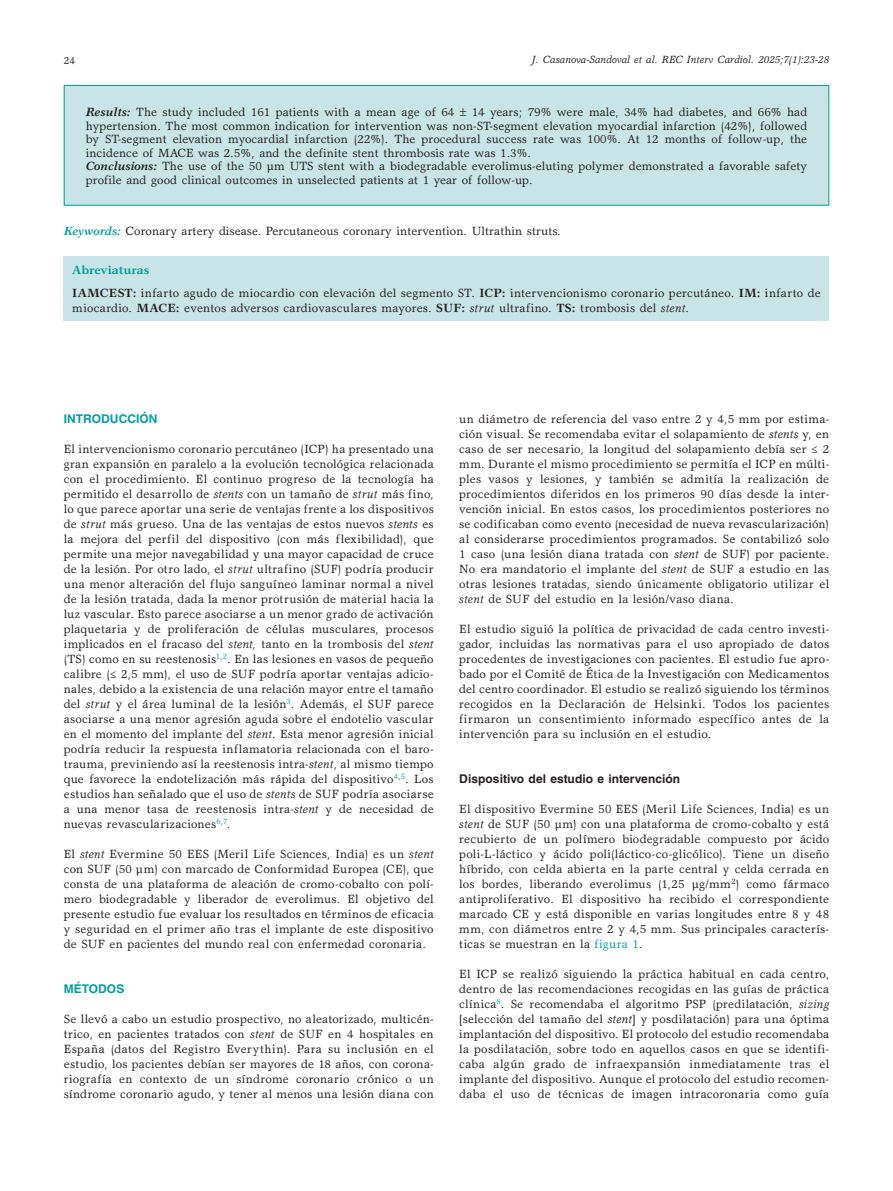
<style>
.page{position:relative;width:893px;height:1191px;background:#fff}
.page>*{position:absolute;margin:0;border:0;box-sizing:border-box;transform-origin:0 0}
.t1{font:12px/15px "Garth Graphic Std";letter-spacing:.005em;color:#231f20;text-align:justify}
.t2{font:700 12px "Helvetica LT Std";letter-spacing:.005em;color:#231f20}
.t3{font:700 12px "Helvetica LT Std";letter-spacing:.005em;color:#009d9d}
.t4{font:italic 10.5px "Garth Graphic Std";letter-spacing:.005em;color:#231f20}
.t5{font:10.5px "Garth Graphic Std";color:#231f20}
.s1{font-weight:700;font-style:italic}
.s2{font-weight:700;font-style:italic;color:#009d9d}
.s3{font-weight:700;color:#009d9d}
.s4{font-weight:700}
.s5{font-style:italic}
.s6{color:#009d9d}
</style>
<div class="page">
<div style="left:64px;top:257px;width:765px;height:64px;background:#c9e4e6"></div>
<div style="left:64px;top:85px;width:765px;height:120px;background:#c9e4e6"></div>
<div style="left:64px;top:85px;width:765px;height:121px;border:1px solid #009d9d"></div>
<p class="t5" style="left:64px;top:54px;width:13px">24</p>
<p class="t4" style="left:532px;top:53px;width:299px">J. Casanova-Sandoval et al. REC Interv Cardiol. 2025;7(1):23-28</p>
<p class="t1" style="left:86px;top:104px;width:370px"><span class="s1">Results:</span> The study included 161 patients with a mean age of 64</p>
<p class="t1" style="left:86px;top:105px;width:723px;line-height:13.5px;text-align:left;text-indent:386px">14 years; 79% were male, 34% had diabetes, and 66% had hypertension. The most common indication for intervention was non-ST-segment elevation myocardial infarction (42%), followed by ST-segment elevation myocardial infarction (22%). The procedural success rate was 100%. At 12 months of follow-up, the incidence of MACE was 2.5%, and the definite stent thrombosis rate was 1.3%.<br><span class="s1">Conclusions:</span> The use of the 50 µm UTS stent with a biodegradable everolimus-eluting polymer demonstrated a favorable safety profile and good clinical outcomes in unselected patients at 1 year of follow-up.</p>
<p class="t1" style="left:64px;top:224px;width:498px"><span class="s2">Keywords:</span> Coronary artery disease. Percutaneous coronary intervention. Ultrathin struts.</p>
<p class="t1" style="left:72px;top:258px;width:750px;line-height:23.5px"><span class="s3">Abreviaturas<br></span><span class="s4">IAMCEST:</span> infarto agudo de miocardio con elevación del segmento ST. <span class="s4">ICP:</span> intervencionismo coronario percutáneo. <span class="s4">IM:</span> infarto de</p>
<p class="t1" style="left:72px;top:301px;width:618px">miocardio. <span class="s4">MACE:</span> eventos adversos cardiovasculares mayores. <span class="s4">SUF:</span> <span class="s5">strut</span> ultrafino. <span class="s4">TS:</span> trombosis del <span class="s5">stent</span>.</p>
<p class="t3" style="left:64px;top:411px;width:95px">INTRODUCCIÓN</p>
<p class="t1" style="left:64px;top:441px;width:371px">El intervencionismo coronario percutáneo (ICP) ha presentado una gran expansión en paralelo a la evolución tecnológica relacionada con el procedimiento. El continuo progreso de la tecnología ha permitido el desarrollo de <span class="s5">stents</span> con un tamaño de <span class="s5">strut</span> más fino, lo que parece aportar una serie de ventajas frente a los dispositivos de <span class="s5">strut</span> más grueso. Una de las ventajas de estos nuevos <span class="s5">stents</span> es la mejora del perfil del dispositivo (con más flexibilidad), que permite una mejor navegabilidad y una mayor capacidad de cruce de la lesión. Por otro lado, el <span class="s5">strut</span> ultrafino (SUF) podría producir una menor alteración del flujo sanguíneo laminar normal a nivel de la lesión tratada, dada la menor protrusión de material hacia la luz vascular. Esto parece asociarse a un menor grado de activación plaquetaria y de proliferación de células musculares, procesos implicados en el fracaso del <span class="s5">stent,</span> tanto en la trombosis del <span class="s5">stent </span>(TS) como en su reestenosis<sup>1</sup><sup>,</sup><sup>2</sup>. En las lesiones en vasos de pequeño calibre (≤ 2,5 mm), el uso de SUF podría aportar ventajas adicio&shy;nales, debido a la existencia de una relación mayor entre el tamaño del <span class="s5">strut</span> y el área luminal de la lesión<sup>3</sup>. Además, el SUF parece asociarse a una menor agresión aguda sobre el endotelio vascular en el momento del implante del <span class="s5">stent</span>. Esta menor agresión inicial podría reducir la respuesta inflamatoria relacionada con el baro&shy;trauma, previniendo así la reestenosis intra-<span class="s5">stent</span>, al mismo tiempo que favorece la endotelización más rápida del dispositivo<sup>4</sup><sup>,</sup><sup>5</sup>. Los estudios han señalado que el uso de <span class="s5">stents</span> de SUF podría asociarse a una menor tasa de reestenosis intra-<span class="s5">stent</span> y de necesidad de nuevas revascularizaciones<sup>6</sup><sup>,</sup><sup>7</sup>.</p>
<p class="t1" style="left:64px;top:846px;width:371px">El <span class="s5">stent</span> Evermine 50 EES (Meril Life Sciences, India) es un <span class="s5">stent </span>con SUF (50 µm) con marcado de Conformidad Europea (CE), que consta de una plataforma de aleación de cromo-cobalto con polí&shy;mero biodegradable y liberador de everolimus. El objetivo del presente estudio fue evaluar los resultados en términos de eficacia y seguridad en el primer año tras el implante de este dispositivo de SUF en pacientes del mundo real con enfermedad coronaria.</p>
<p class="t3" style="left:64px;top:981px;width:62px">MÉTODOS</p>
<p class="t1" style="left:64px;top:1011px;width:371px">Se llevó a cabo un estudio prospectivo, no aleatorizado, multicén&shy;trico, en pacientes tratados con <span class="s5">stent</span> de SUF en 4 hospitales en España (datos del Registro Everythin). Para su inclusión en el estudio, los pacientes debían ser mayores de 18 años, con corona&shy;riografía en contexto de un síndrome coronario crónico o un síndrome coronario agudo, y tener al menos una lesión diana con</p>
<p class="t1" style="left:459px;top:411px;width:372px">un diámetro de referencia del vaso entre 2 y 4,5 mm por estima&shy;ción visual. Se recomendaba evitar el solapamiento de <span class="s5">stents</span> y, en caso de ser necesario, la longitud del solapamiento debía ser ≤ 2 mm. Durante el mismo procedimiento se permitía el ICP en múlti&shy;ples vasos y lesiones, y también se admitía la realización de procedimientos diferidos en los primeros 90 días desde la inter&shy;vención inicial. En estos casos, los procedimientos posteriores no se codificaban como evento (necesidad de nueva revascularización) al considerarse procedimientos programados. Se contabilizó solo 1 caso (una lesión diana tratada con <span class="s5">stent</span> de SUF) por paciente.<br>No era mandatorio el implante del <span class="s5">stent</span> de SUF a estudio en las otras lesiones tratadas, siendo únicamente obligatorio utilizar el <span class="s5">stent</span> de SUF del estudio en la lesión/vaso diana.</p>
<p class="t1" style="left:459px;top:621px;width:371px">El estudio siguió la política de privacidad de cada centro investi&shy;gador, incluidas las normativas para el uso apropiado de datos procedentes de investigaciones con pacientes. El estudio fue apro&shy;bado por el Comité de Ética de la Investigación con Medicamentos del centro coordinador. El estudio se realizó siguiendo los términos recogidos en la Declaración de Helsinki. Todos los pacientes firmaron un consentimiento informado específico antes de la intervención para su inclusión en el estudio.</p>
<p class="t2" style="left:459px;top:771px;width:222px">Dispositivo del estudio e intervención</p>
<p class="t1" style="left:459px;top:801px;width:371px">El dispositivo Evermine 50 EES (Meril Life Sciences, India) es un <span class="s5">stent</span> de SUF (50 µm) con una plataforma de cromo-cobalto y está recubierto de un polímero biodegradable compuesto por ácido poli-L-láctico y ácido poli(láctico-co-glicólico). Tiene un diseño híbrido, con celda abierta en la parte central y celda cerrada en los bordes, liberando everolimus (1,25 μg/mm<sup>2</sup>) como fármaco antiproliferativo. El dispositivo ha recibido el correspondiente marcado CE y está disponible en varias longitudes entre 8 y 48 mm, con diámetros entre 2 y 4,5 mm. Sus principales caracterís&shy;ticas se muestran en la <span class="s6">figura 1</span>.</p>
<p class="t1" style="left:459px;top:966px;width:371px">El ICP se realizó siguiendo la práctica habitual en cada centro, dentro de las recomendaciones recogidas en las guías de práctica clínica<sup>8</sup>. Se recomendaba el algoritmo PSP (predilatación, <span class="s5">sizing </span>[selección del tamaño del <span class="s5">stent</span>] y posdilatación) para una óptima implantación del dispositivo. El protocolo del estudio recomendaba la posdilatación, sobre todo en aquellos casos en que se identifi&shy;caba algún grado de infraexpansión inmediatamente tras el implante del dispositivo. Aunque el protocolo del estudio recomen&shy;daba el uso de técnicas de imagen intracoronaria como guía</p>
</div>
